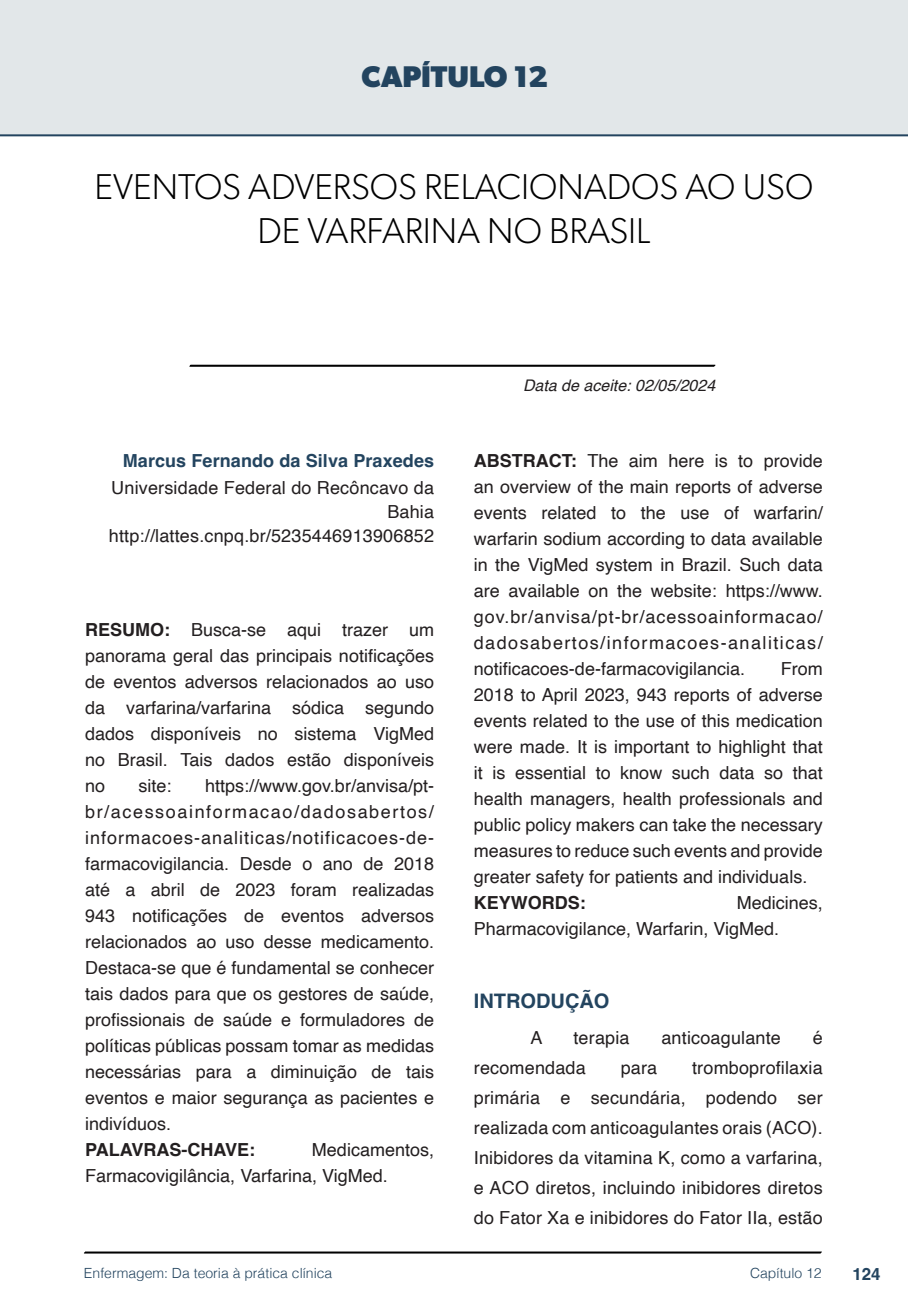
<style>
.page{position:relative;width:908px;height:1304px;background:#fff}
.page>*{position:absolute;margin:0;border:0;box-sizing:border-box;transform-origin:0 0}
.nome_artigos{font:300 36px/44px "Gibson";color:#000;text-align:center}
.capítulos{font:700 30px "Gibson";color:#23445f}
.TITULOS{font:700 20px "Helvetica";color:#23445f}
.Resumos_e_PC_TXT{font:18px/26px "Helvetica";color:#231f20;text-align:justify}
.txt{font:18px/30px "Helvetica";letter-spacing:.01em;color:#231f20;text-align:justify}
.info_autores{font:18px/24px "Helvetica";letter-spacing:.01em;color:#231f20;text-align:right}
.nome_autores{font:700 18px "Helvetica";letter-spacing:.005em;color:#23445f}
.Resumos_e_PC_TXT-2{font:700 18px "Helvetica";color:#231f20}
.t1{font:700 16.8px "Helvetica";color:#23445f}
.t2{font:italic 16px "Helvetica";color:#231f20}
.t3{font:300 14px "Helvetica";color:#23445f}
.s1{font-weight:700}
</style>
<div class="page">
<svg style="left:84px;top:1251px;width:737px;height:3px;background:#515151"></svg>
<div style="left:0;top:0;width:907px;height:136px;background:#e2e7e9"></div>
<svg style="left:189px;top:364px;width:526px;height:3px;background:#4f4f4f"></svg>
<div style="left:44px;top:72px;width:68px;height:61px;background:#e2e7e9"></div>
<p class="capítulos" style="left:361px;top:58px;width:188px">CAPÍTULO 12</p>
<p class="nome_artigos" style="left:95px;top:164px;width:719px">EVENTOS ADVERSOS RELACIONADOS AO USO<br>DE VARFARINA NO BRASIL</p>
<p class="nome_autores" style="left:123px;top:450px;width:313px">Marcus Fernando da Silva Praxedes</p>
<p class="info_autores" style="left:111px;top:477px;width:324px">Universidade Federal do Recôncavo da<br>Bahia</p>
<p class="info_autores" style="left:109px;top:525px;width:326px">http://lattes.cnpq.br/5235446913906852</p>
<p class="Resumos_e_PC_TXT" style="left:85px;top:618px;width:350px"><span class="s1">RESUMO:</span> Busca-se aqui trazer um panorama geral das principais notificações de eventos adversos relacionados ao uso da varfarina/varfarina sódica segundo dados disponíveis no sistema VigMed no Brasil. Tais dados estão disponíveis no</p>
<p class="Resumos_e_PC_TXT" style="left:85px;top:774px;width:350px;text-indent:120px">https://www.gov.br/anvisa/pt&shy;br/acessoainformacao/dadosabertos/ informacoes-analiticas/notificacoes-de&shy;farmacovigilancia. Desde o ano de 2018 até a abril de 2023 foram realizadas 943 notificações de eventos adversos relacionados ao uso desse medicamento.<br>Destaca-se que é fundamental se conhecer tais dados para que os gestores de saúde, profissionais de saúde e formuladores de políticas públicas possam tomar as medidas necessárias para a diminuição de tais eventos e maior segurança as pacientes e indivíduos.</p>
<p class="Resumos_e_PC_TXT-2" style="left:85px;top:1139px;width:172px">PALAVRAS-CHAVE:</p>
<p class="Resumos_e_PC_TXT" style="left:138px;top:774px;width:35px">site:</p>
<p class="Resumos_e_PC_TXT" style="left:85px;top:1138px;width:350px;text-indent:227px">Medicamentos,<br>Farmacovigilância, Varfarina, VigMed.</p>
<p class="t2" style="left:523px;top:373px;width:194px">Data de aceite: 02/05/2024</p>
<p class="Resumos_e_PC_TXT" style="left:473px;top:448px;width:350px"><span class="s1">ABSTRACT:</span> The aim here is to provide an overview of the main reports of adverse events related to the use of warfarin/ warfarin sodium according to data available in the VigMed system in Brazil. Such data are available on the website: https://www. gov.br/anvisa/pt-br/acessoainformacao/ dadosabertos/informacoes-analiticas/ notificacoes-de-farmacovigilancia.</p>
<p class="Resumos_e_PC_TXT" style="left:473px;top:656px;width:350px;text-indent:307px">From 2018 to April 2023, 943 reports of adverse events related to the use of this medication were made. It is important to highlight that it is essential to know such data so that health managers, health professionals and public policy makers can take the necessary measures to reduce such events and provide greater safety for patients and individuals.</p>
<p class="Resumos_e_PC_TXT-2" style="left:473px;top:892px;width:113px">KEYWORDS:</p>
<p class="Resumos_e_PC_TXT" style="left:473px;top:890px;width:350px;text-indent:263px">Medicines,<br>Pharmacovigilance, Warfarin, VigMed.</p>
<p class="TITULOS" style="left:473px;top:989px;width:137px">INTRODUÇÃO</p>
<p class="txt" style="left:530px;top:1023px;width:14px">A</p>
<p class="txt" style="left:573px;top:1023px;width:58px">terapia</p>
<p class="txt" style="left:661px;top:1023px;width:121px">anticoagulante</p>
<p class="txt" style="left:812px;top:1023px;width:12px">é</p>
<p class="txt" style="left:473px;top:1053px;width:113px">recomendada</p>
<p class="txt" style="left:620px;top:1053px;width:38px">para</p>
<p class="txt" style="left:473px;top:1053px;width:350px;text-indent:218px">tromboprofilaxia primária e secundária, podendo ser realizada com anticoagulantes orais (ACO).<br>Inibidores da vitamina K, como a varfarina, e ACO diretos, incluindo inibidores diretos do Fator Xa e inibidores do Fator IIa, estão</p>
<p class="t3" style="left:84px;top:1261px;width:250px">Enfermagem: Da teoria à prática clínica</p>
<p class="t3" style="left:749px;top:1261px;width:73px">Capítulo 12</p>
<p class="t1" style="left:851px;top:1264px;width:30px">124</p>
</div>
